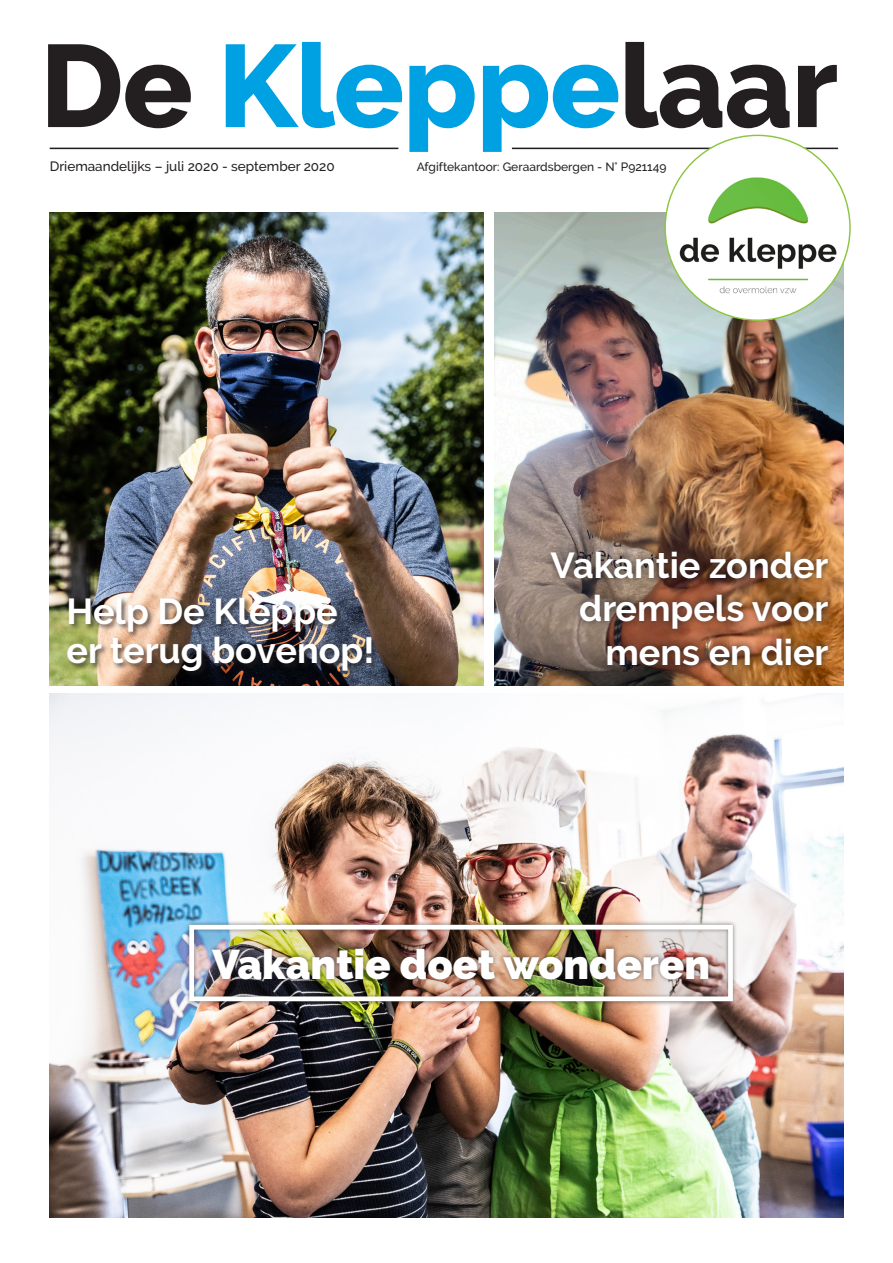
<style>
.page{position:relative;width:893px;height:1263px;background:#fff}
.page>*{position:absolute;margin:0;border:0;box-sizing:border-box;transform-origin:0 0}
.t1{font:800 116.7px "Raleway";letter-spacing:-.01em;color:#231f20}
.t2{font:900 41.4px "Raleway";color:#fff}
.t3{font:700 36px/43.2px "Raleway";color:#fff;text-align:right}
.t4{font:500 13.5px "Raleway";color:#231f20}
.t5{font:500 12px "Raleway";color:#231f20}
.s1{color:#00a1e3}
</style>
<div class="page">
<img style="left:494px;top:213px;width:349px;height:473px">
<img style="left:50px;top:693px;width:793px;height:524px">
<hr style="left:50px;top:148px;width:348px;height:1px;background:#231f20">
<hr style="left:512px;top:148px;width:326px;height:1px;background:#231f20">
<div style="left:544px;top:544px;width:292px;height:129px;background:#231f20;opacity:.75"></div>
<img style="left:665px;top:147px;width:185px;height:173px">
<img style="left:50px;top:213px;width:434px;height:473px">
<div style="left:66px;top:596px;width:313px;height:82px;background:#231f20;opacity:.66"></div>
<div style="left:185px;top:920px;width:552px;height:86px;background:#231f20;opacity:.6"></div>
<div style="left:189px;top:925px;width:544px;height:76px;border:5px solid #fff"></div>
<p class="t1" style="left:40px;top:20px;width:800px">De <span class="s1">Kleppe</span>laar</p>
<p class="t4" style="left:50px;top:159px;width:287px">Driemaandelijks – juli 2020 - september 2020</p>
<p class="t5" style="left:417px;top:160px;width:251px">Afgiftekantoor: Geraardsbergen - N° P921149</p>
<p class="t3" style="left:67px;top:590px;width:273px">Help De Kleppe</p>
<p class="t3" style="left:67px;top:629px;width:309px">er terug bovenop!</p>
<p class="t3" style="left:551px;top:544px;width:279px">Vakantie zonder drempels voor</p>
<p class="t3" style="left:605px;top:630px;width:225px">mens en dier</p>
<p class="t2" style="left:212px;top:940px;width:499px">Vakantie doet wonderen</p>
</div>
